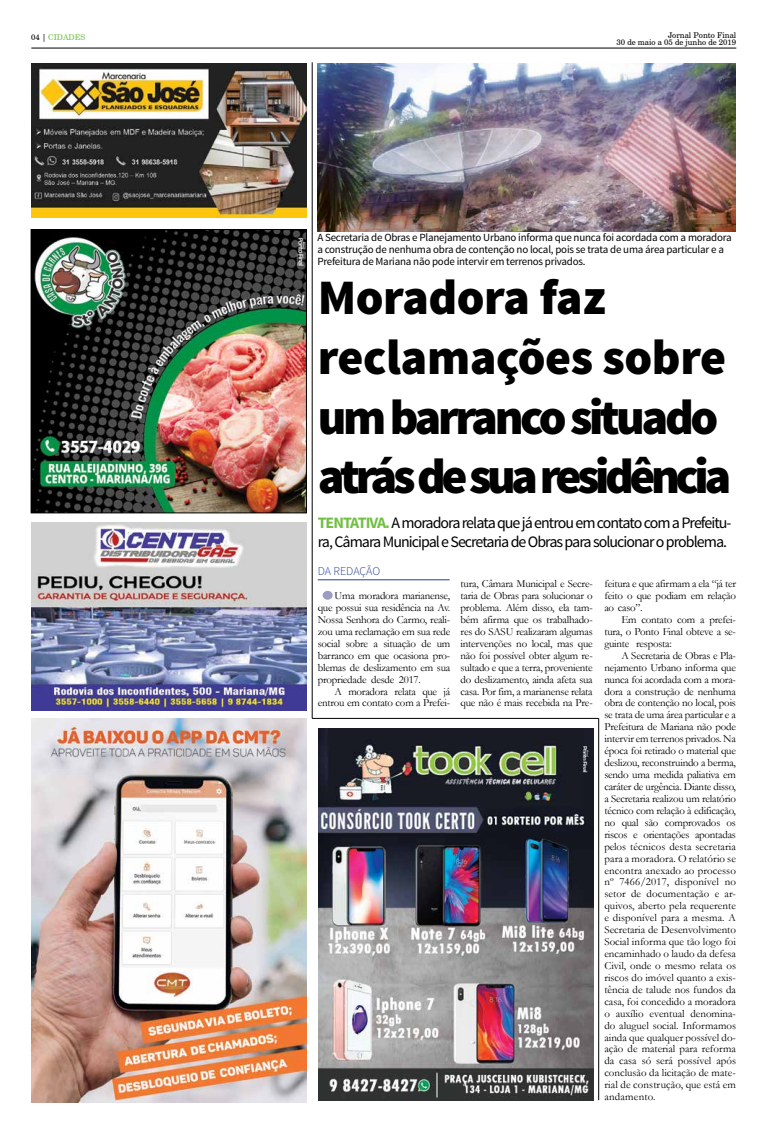
<style>
.page{position:relative;width:766px;height:1134px;background:#fff}
.page>*{position:absolute;margin:0;border:0;box-sizing:border-box;transform-origin:0 0}
.t1{font:900 49.7px/59.6px "Source Sans Pro";letter-spacing:-.07em;color:#000}
.t2{font:15.9px/19.1px "Source Sans Pro";letter-spacing:-.06em;color:#000}
.t3{font:300 11.9px "Source Sans Pro";letter-spacing:-.01em;color:#25408f}
.t4{font:10.9px/11.9px "Garamond";letter-spacing:-.02em;color:#000;text-align:justify}
.t5{font:10.9px/11.9px "Source Sans Pro";letter-spacing:-.02em;color:#000}
.t6{font:8px/8px "Century Schlbk Cyrillic BT";color:#000;text-align:right}
.t7{font:8px "Century Schlbk Cyrillic BT";color:#72bf44}
.s1{color:#000}
.s2{font-weight:700;color:#72bf44}
</style>
<div class="page">
<hr style="left:31px;top:48px;width:705px;height:1px;background:#000">
<img style="left:31px;top:522px;width:275px;height:189px">
<hr style="left:312px;top:62px;width:1px;height:656px;background:#000">
<img style="left:31px;top:718px;width:275px;height:385px">
<img style="left:33px;top:231px;width:271px;height:280px">
<div style="left:31px;top:229px;width:275px;height:284px;border:1px solid #000"></div>
<img style="left:31px;top:63px;width:275px;height:155px">
<img style="left:318px;top:728px;width:275px;height:372px">
<hr style="left:312px;top:718px;width:286px;height:1px;background:#000">
<hr style="left:598px;top:718px;width:1px;height:382px;background:#000">
<hr style="left:317px;top:579px;width:132px;height:1px;background:#25408f">
<div style="left:322px;top:591px;width:10px;height:9px;background:#9b9bc5;border-radius:50%"></div>
<img style="left:317px;top:63px;width:418px;height:168px">
<p class="t7" style="left:31px;top:32px;width:55px"><span class="s1">04 |</span> CIDADES</p>
<p class="t6" style="left:616px;top:31px;width:121px">Jornal Ponto Final<br>30 de maio a 05 de junho de 2019</p>
<p class="t5" style="left:317px;top:232px;width:416px">A Secretaria de Obras e Planejamento Urbano informa que nunca foi acordada com a moradora a construção de nenhuma obra de contenção no local, pois se trata de uma área particular e a<br>Prefeitura de Mariana não pode intervir em terrenos privados.</p>
<h1 class="t1" style="left:318px;top:270px;width:415px">Moradora faz reclamações sobre um barranco situado atrás de sua residência</h1>
<h2 class="t2" style="left:317px;top:513px;width:415px"><span class="s2">TENTATIVA.</span> A moradora relata que já entrou em contato com a Prefeitu&shy;ra, Câmara Municipal e Secretaria de Obras para solucionar o problema.</h2>
<p class="t3" style="left:317px;top:564px;width:64px">DA REDAÇÃO</p>
<p class="t4" style="left:317px;top:589px;width:134px;text-indent:17px">Uma moradora marianense, que possui sua residência na Av.<br>Nossa Senhora do Carmo, reali&shy;zou uma reclamação em sua rede social sobre a situação de um barranco em que ocasiona pro&shy;blemas de deslizamento em sua propriedade desde 2017.</p>
<p class="t4" style="left:317px;top:685px;width:134px;text-align:right">A moradora relata que já entrou em contato com a Prefei-</p>
<p class="t4" style="left:460px;top:577px;width:134px">tura, Câmara Municipal e Secre&shy;taria de Obras para solucionar o problema. Além disso, ela tam&shy;bém afirma que os trabalhado&shy;res do SASU realizaram algumas intervenções no local, mas que não foi possível obter algum re&shy;sultado e que a terra, proveniente do deslizamento, ainda afeta sua casa. Por fim, a marianense relata que não é mais recebida na Pre-</p>
<p class="t4" style="left:604px;top:577px;width:133px">feitura e que afirmam a ela “já ter feito o que podiam em relação ao caso”.</p>
<p class="t4" style="left:604px;top:613px;width:133px;text-indent:17px">Em contato com a prefei&shy;tura, o Ponto Final obteve a se&shy;guinte resposta:</p>
<p class="t4" style="left:604px;top:649px;width:133px;text-indent:17px">A Secretaria de Obras e Pla&shy;nejamento Urbano informa que nunca foi acordada com a mora&shy;dora a construção de nenhuma obra de contenção no local, pois se trata de uma área particular e a Prefeitura de Mariana não pode intervir em terrenos privados. Na época foi retirado o material que deslizou, reconstruindo a berma, sendo uma medida paliativa em caráter de urgência. Diante disso, a Secretaria realizou um relatório técnico com relação à edificação, no qual são comprovados os riscos e orientações apontadas pelos técnicos desta secretaria para a moradora. O relatório se encontra anexado ao processo nº 7466/2017, disponível no setor de documentação e ar&shy;quivos, aberto pela requerente e disponível para a mesma. A Secretaria de Desenvolvimento Social informa que tão logo foi encaminhado o laudo da defesa Civil, onde o mesmo relata os riscos do imóvel quanto a exis&shy;tência de talude nos fundos da casa, foi concedido a moradora o auxílio eventual denomina&shy;do aluguel social. Informamos ainda que qualquer possível do&shy;ação de material para reforma da casa só será possível após conclusão da licitação de mate&shy;rial de construção, que está em andamento.</p>
</div>
